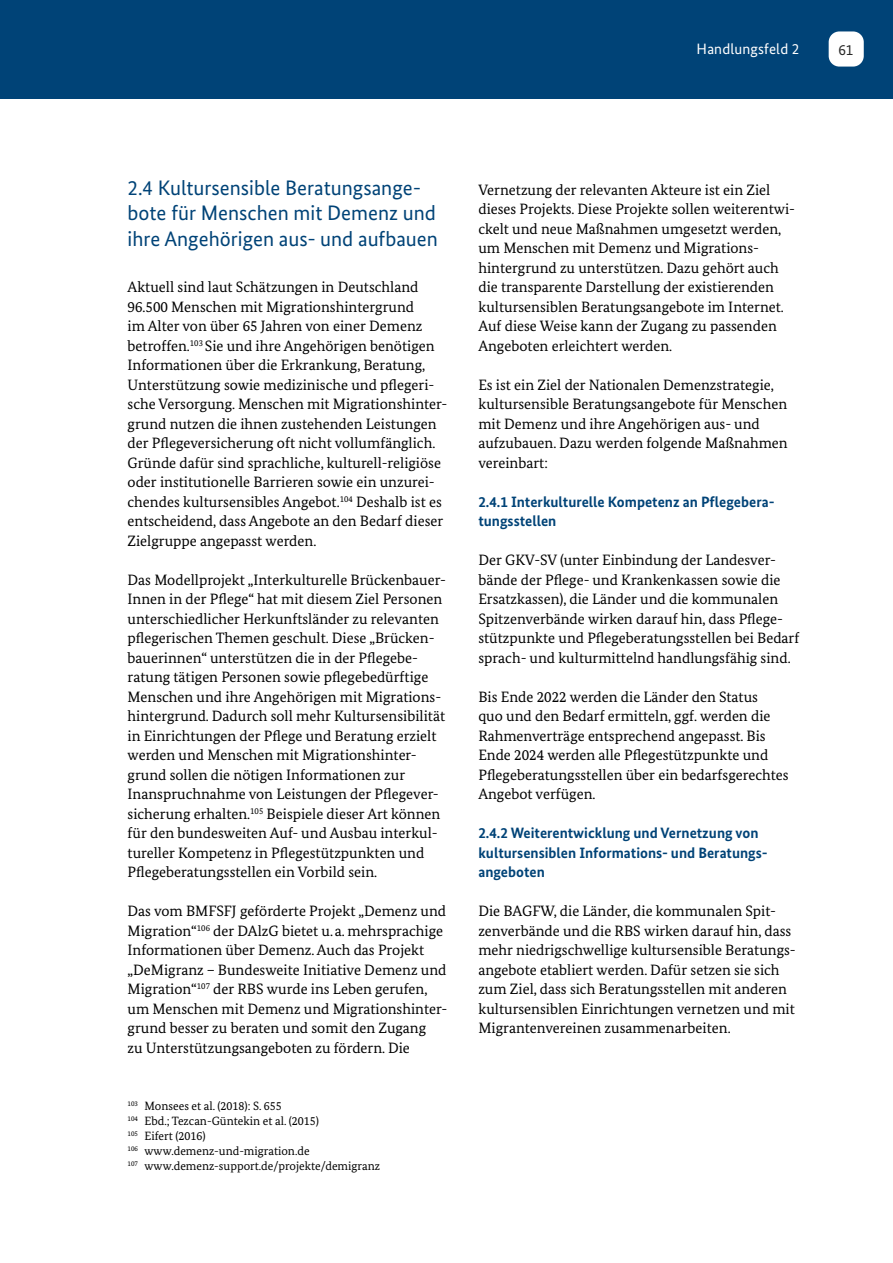
<style>
.page{position:relative;width:893px;height:1263px;background:#fff}
.page>*{position:absolute;margin:0;border:0;box-sizing:border-box;transform-origin:0 0}
.t1{font:21px/25.5px "Bundes Sans";color:#004377}
.t2{font:15px/19.5px "Bundes Serif";color:#000}
.t3{font:700 15px/19.5px "Bundes Sans";color:#004377}
.t4{font:15px "Bundes Sans";letter-spacing:.01em;color:#fff}
.t5{font:15px "Bundes Sans";color:#282827}
.t6{font:12px "Bundes Serif";color:#000}
</style>
<div class="page">
<div style="left:0;top:0;width:893px;height:98px;background:#004377"></div>
<div style="left:829px;top:31px;width:35px;height:36px;background:#fff;border-radius:11px"></div>
<p class="t4" style="left:697px;top:40px;width:104px">Handlungsfeld 2</p>
<p class="t5" style="left:838px;top:41px;width:16px">61</p>
<h4 class="t1" style="left:128px;top:175px;width:312px">2.4 Kultursensible Beratungsange&shy;bote für Menschen mit Demenz und ihre Angehörigen aus- und aufbauen</h4>
<p class="t2" style="left:128px;top:277px;width:321px">Aktuell sind laut Schätzungen in Deutschland 96.500 Menschen mit Migrationshintergrund<br>im Alter von über 65 Jahren von einer Demenz betroffen.<sup>103</sup> Sie und ihre Angehörigen benötigen Informationen über die Erkrankung, Beratung, Unterstützung sowie medizinische und pflegeri&shy;sche Versorgung. Menschen mit Migrationshinter&shy;grund nutzen die ihnen zustehenden Leistungen der Pflegeversicherung oft nicht vollumfänglich.<br>Gründe dafür sind sprachliche, kulturell-religiöse oder institutionelle Barrieren sowie ein unzurei&shy;chendes kultursensibles Angebot.<sup>104</sup> Deshalb ist es entscheidend, dass Angebote an den Bedarf dieser Zielgruppe angepasst werden.</p>
<p class="t2" style="left:128px;top:570px;width:320px">Das Modellprojekt „Interkulturelle Brückenbauer-Innen in der Pflege“ hat mit diesem Ziel Personen unterschiedlicher Herkunftsländer zu relevanten pflegerischen Themen geschult. Diese „Brücken&shy;bauerinnen“ unterstützen die in der Pflegebe&shy;ratung tätigen Personen sowie pflegebedürftige Menschen und ihre Angehörigen mit Migrations&shy;hintergrund. Dadurch soll mehr Kultursensibilität in Einrichtungen der Pflege und Beratung erzielt werden und Menschen mit Migrationshinter&shy;grund sollen die nötigen Informationen zur Inanspruchnahme von Leistungen der Pflegever&shy;sicherung erhalten.<sup>105</sup> Beispiele dieser Art können für den bundesweiten Auf- und Ausbau interkul&shy;tureller Kompetenz in Pflegestützpunkten und Pflegeberatungsstellen ein Vorbild sein.</p>
<p class="t2" style="left:128px;top:901px;width:321px">Das vom BMFSFJ geförderte Projekt „Demenz und Migration“<sup>106</sup> der DAlzG bietet u. a. mehrsprachige Informationen über Demenz. Auch das Projekt „DeMigranz – Bundesweite Initiative Demenz und Migration“<sup>107</sup> der RBS wurde ins Leben gerufen, um Menschen mit Demenz und Migrationshinter&shy;grund besser zu beraten und somit den Zugang<br>zu Unterstützungsangeboten zu fördern. Die</p>
<p class="t6" style="left:128px;top:1098px;width:156px"><sup>103</sup> Monsees et al. (2018): S. 655</p>
<p class="t6" style="left:128px;top:1113px;width:193px"><sup>104</sup> Ebd.; Tezcan-Güntekin et al. (2015)</p>
<p class="t6" style="left:128px;top:1128px;width:80px"><sup>105</sup> Eifert (2016)</p>
<p class="t6" style="left:128px;top:1143px;width:184px"><sup>106</sup> www.demenz-und-migration.de</p>
<p class="t6" style="left:128px;top:1158px;width:254px"><sup>107</sup> www.demenz-support.de/projekte/demigranz</p>
<p class="t2" style="left:478px;top:180px;width:318px">Vernetzung der relevanten Akteure ist ein Ziel dieses Projekts. Diese Projekte sollen weiterentwi&shy;ckelt und neue Maßnahmen umgesetzt werden, um Menschen mit Demenz und Migrations&shy;hintergrund zu unterstützen. Dazu gehört auch die transparente Darstellung der existierenden kultursensiblen Beratungsangebote im Internet.<br>Auf diese Weise kann der Zugang zu passenden Angeboten erleichtert werden.</p>
<p class="t2" style="left:478px;top:375px;width:311px">Es ist ein Ziel der Nationalen Demenzstrategie, kultursensible Beratungsangebote für Menschen mit Demenz und ihre Angehörigen aus- und aufzubauen. Dazu werden folgende Maßnahmen vereinbart:</p>
<h5 class="t3" style="left:478px;top:492px;width:298px">2.4.1 Interkulturelle Kompetenz an Pflegebera&shy;tungsstellen</h5>
<p class="t2" style="left:478px;top:550px;width:323px">Der GKV-SV (unter Einbindung der Landesver&shy;bände der Pflege- und Krankenkassen sowie die Ersatzkassen), die Länder und die kommunalen Spitzenverbände wirken darauf hin, dass Pflege&shy;stützpunkte und Pflegeberatungsstellen bei Bedarf sprach- und kulturmittelnd handlungsfähig sind.</p>
<p class="t2" style="left:478px;top:687px;width:312px">Bis Ende 2022 werden die Länder den Status<br>quo und den Bedarf ermitteln, ggf. werden die Rahmenverträge entsprechend angepasst. Bis Ende 2024 werden alle Pflegestützpunkte und Pflegeberatungsstellen über ein bedarfsgerechtes Angebot verfügen.</p>
<h5 class="t3" style="left:478px;top:823px;width:289px">2.4.2 Weiterentwicklung und Vernetzung von kultursensiblen Informations- und Beratungs&shy;angeboten</h5>
<p class="t2" style="left:478px;top:901px;width:319px">Die BAGFW, die Länder, die kommunalen Spit&shy;zenverbände und die RBS wirken darauf hin, dass mehr niedrigschwellige kultursensible Beratungs&shy;angebote etabliert werden. Dafür setzen sie sich zum Ziel, dass sich Beratungsstellen mit anderen kultursensiblen Einrichtungen vernetzen und mit Migrantenvereinen zusammenarbeiten.</p>
</div>
